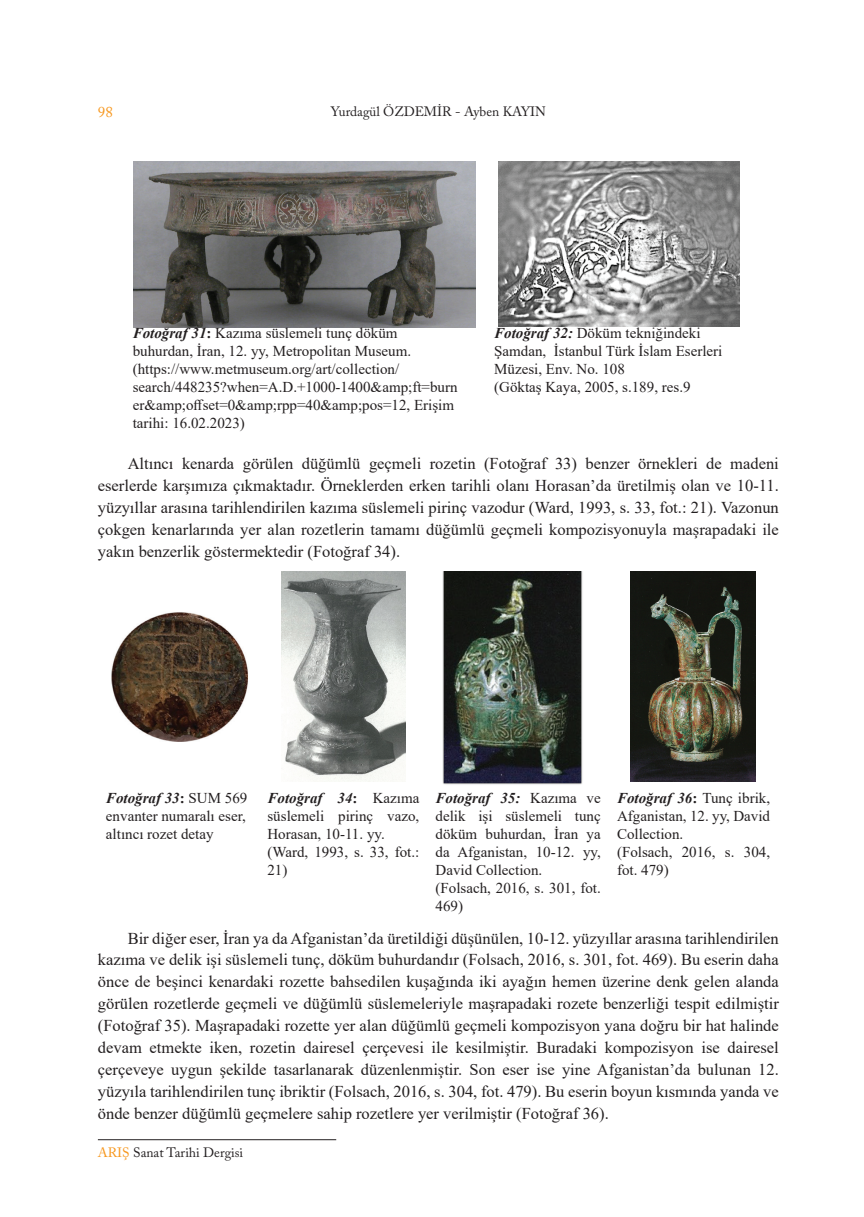
<style>
.page{position:relative;width:864px;height:1217px;background:#fff}
.page>*{position:absolute;margin:0;border:0;box-sizing:border-box;transform-origin:0 0}
.t1{font:16.5px/21.9px "Times New Roman";color:#231f20;text-align:justify}
.t2{font:15px/18px "Times New Roman";color:#231f20}
.t3{font:15px "Adobe Caslon Pro";color:#f7971d}
.t4{font:13.5px "Adobe Caslon Pro";color:#231f20}
.s1{font-weight:700;font-style:italic}
.s2{font-weight:700}
.s3{color:#f7971d}
</style>
<div class="page">
<hr style="left:98px;top:1138px;width:238px;height:1px;background:#231f20">
<img style="left:134px;top:162px;width:341px;height:165px">
<img style="left:498px;top:162px;width:241px;height:164px">
<img style="left:111px;top:612px;width:137px;height:130px">
<img style="left:281px;top:571px;width:124px;height:209px">
<img style="left:442px;top:571px;width:141px;height:214px">
<img style="left:630px;top:571px;width:125px;height:210px">
<p class="t3" style="left:98px;top:103px;width:16px">98</p>
<p class="t4" style="left:331px;top:103px;width:216px">Yurdagül ÖZDEMİR - Ayben KAYIN</p>
<p class="t2" style="left:133px;top:323px;width:326px"><span class="s1">Fotoğraf 31</span><span class="s2">:</span> Kazıma süslemeli tunç döküm buhurdan, İran, 12. yy, Metropolitan Museum. (https://www.metmuseum.org/art/collection/ search/448235?when=A.D.+1000-1400&amp;amp;ft=burn er&amp;amp;offset=0&amp;amp;rpp=40&amp;amp;pos=12, Erişim tarihi: 16.02.2023)</p>
<p class="t2" style="left:494px;top:323px;width:230px"><span class="s1">Fotoğraf 32:</span> Döküm tekniğindeki<br>Şamdan, İstanbul Türk İslam Eserleri<br>Müzesi, Env. No. 108<br>(Göktaş Kaya, 2005, s.189, res.9</p>
<p class="t1" style="left:98px;top:452px;width:682px;text-indent:30px">Altıncı kenarda görülen düğümlü geçmeli rozetin (Fotoğraf 33) benzer örnekleri de madeni eserlerde karşımıza çıkmaktadır. Örneklerden erken tarihli olanı Horasan’da üretilmiş olan ve 10-11. yüzyıllar arasına tarihlendirilen kazıma süslemeli pirinç vazodur (Ward, 1993, s. 33, fot.: 21). Vazonun çokgen kenarlarında yer alan rozetlerin tamamı düğümlü geçmeli kompozisyonuyla maşrapadaki ile yakın benzerlik göstermektedir (Fotoğraf 34).</p>
<p class="t2" style="left:106px;top:787px;width:143px;text-align:justify"><span class="s1">Fotoğraf 33</span><span class="s2">:</span> SUM 569 envanter numaralı eser, altıncı rozet detay</p>
<p class="t2" style="left:267px;top:787px;width:153px"><span class="s1">Fotoğraf 34</span><span class="s2">:</span> Kazıma süslemeli pirinç vazo,<br>Horasan, 10-11. yy. (Ward, 1993, s. 33, fot.:<br>21)</p>
<p class="t2" style="left:435px;top:787px;width:167px"><span class="s1">Fotoğraf 35:</span> Kazıma ve delik işi süslemeli tunç döküm buhurdan, İran ya da Afganistan, 10-12. yy,<br>David Collection. (Folsach, 2016, s. 301, fot.<br>469)</p>
<p class="t2" style="left:616px;top:787px;width:154px"><span class="s1">Fotoğraf 36</span><span class="s2">:</span> Tunç ibrik,<br>Afganistan, 12. yy, David<br>Collection.<br>(Folsach, 2016, s. 304, fot. 479)</p>
<p class="t1" style="left:98px;top:926px;width:682px;text-indent:30px">Bir diğer eser, İran ya da Afganistan’da üretildiği düşünülen, 10-12. yüzyıllar arasına tarihlendirilen kazıma ve delik işi süslemeli tunç, döküm buhurdandır (Folsach, 2016, s. 301, fot. 469). Bu eserin daha önce de beşinci kenardaki rozette bahsedilen kuşağında iki ayağın hemen üzerine denk gelen alanda görülen rozetlerde geçmeli ve düğümlü süslemeleriyle maşrapadaki rozete benzerliği tespit edilmiştir (Fotoğraf 35). Maşrapadaki rozette yer alan düğümlü geçmeli kompozisyon yana doğru bir hat halinde devam etmekte iken, rozetin dairesel çerçevesi ile kesilmiştir. Buradaki kompozisyon ise dairesel çerçeveye uygun şekilde tasarlanarak düzenlenmiştir. Son eser ise yine Afganistan’da bulunan 12. yüzyıla tarihlendirilen tunç ibriktir (Folsach, 2016, s. 304, fot. 479). Bu eserin boyun kısmında yanda ve önde benzer düğümlü geçmelere sahip rozetlere yer verilmiştir (Fotoğraf 36).</p>
<p class="t4" style="left:98px;top:1143px;width:147px"><span class="s3">ARIŞ</span> Sanat Tarihi Dergisi</p>
</div>
